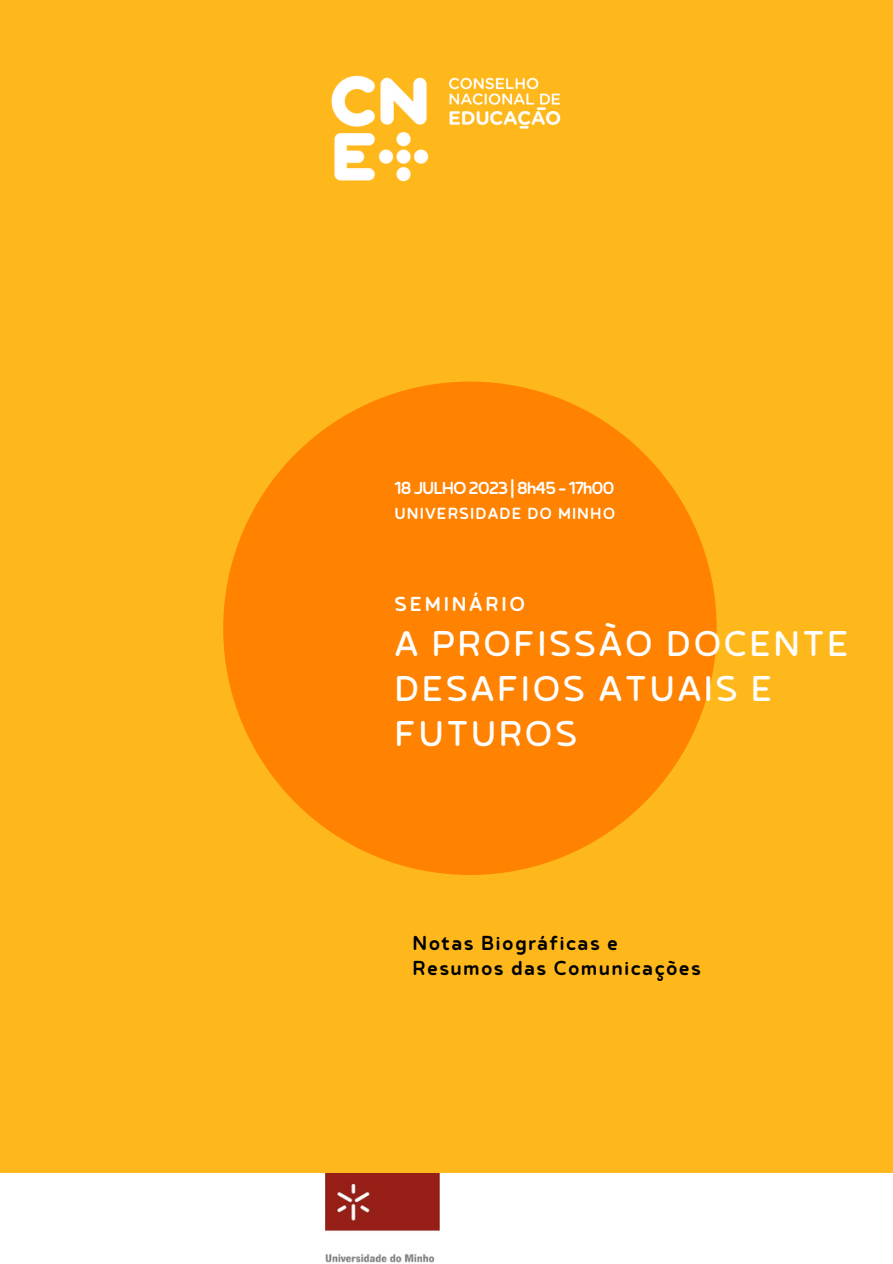
<style>
.page{position:relative;width:893px;height:1264px;background:#fff}
.page>*{position:absolute;margin:0;border:0;box-sizing:border-box;transform-origin:0 0}
.t1{font:42.3px/45px "Betm Rounded";letter-spacing:.055em;color:#fff}
.t2{font:500 24px "Betm Rounded";letter-spacing:.055em;color:#000}
.t3{font:500 24px "Betm Rounded";letter-spacing:.115em;color:#fff}
.t4{font:500 20.7px "Betm Rounded";letter-spacing:-.055em;color:#fff}
.t5{font:500 19.2px "Betm Rounded";letter-spacing:.055em;color:#fff}
</style>
<div class="page">
<div style="left:0;top:0;width:892px;height:1262px;background:#ffb81c"></div>
<div style="left:223px;top:381px;width:493px;height:494px;background:#ff8200;border-radius:50%"></div>
<img style="left:331px;top:75px;width:230px;height:107px">
<div style="left:0;top:1173px;width:892px;height:89px;background:#fff"></div>
<img style="left:326px;top:1173px;width:113px;height:89px">
<p class="t4" style="left:394px;top:472px;width:222px">18JULHO2023|8h45-17h00</p>
<p class="t5" style="left:394px;top:499px;width:222px">UNIVERSIDADE DO MINHO</p>
<p class="t3" style="left:394px;top:585px;width:132px">SEMINÁRIO</p>
<p class="t1" style="left:394px;top:617px;width:455px">A PROFISSÃO DOCENTE<br>DESAFIOS ATUAIS E<br>FUTUROS</p>
<p class="t2" style="left:412px;top:925px;width:207px">Notas Biográficas e</p>
<p class="t2" style="left:412px;top:949px;width:290px">Resumos das Comunicações</p>
</div>
